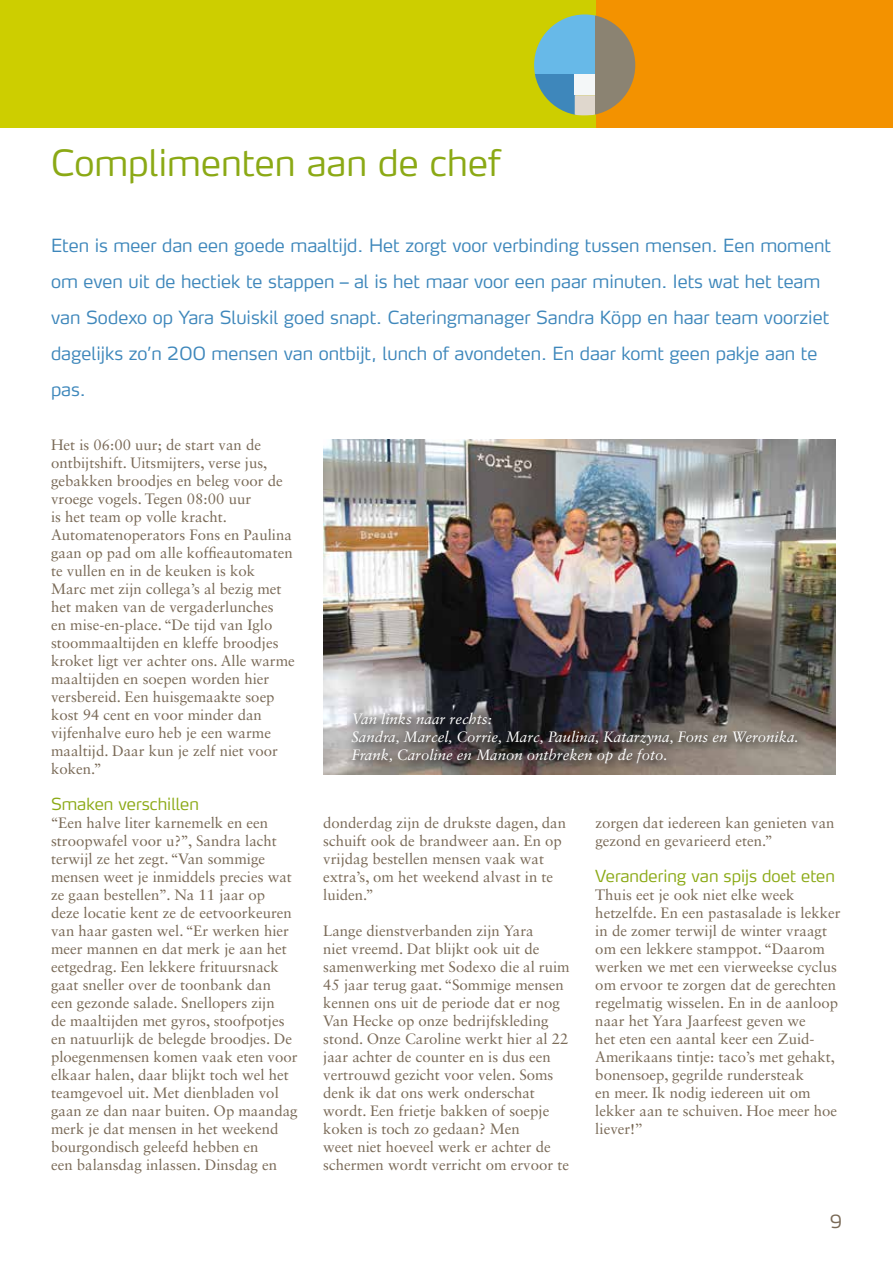
<style>
.page{position:relative;width:893px;height:1263px;background:#fff}
.page>*{position:absolute;margin:0;border:0;box-sizing:border-box;transform-origin:0 0}
.t1{font:300 36px "Max LF";color:#8ba915}
.t2{font:300 18px/36px "Max LF";color:#3e87bb}
.t3{font:300 18px "Max LF";color:#796956}
.t4{font:300 16.5px "Max LF";color:#8ba915}
.t5{font:15px/18px "Sabon LT Std";color:#796956}
.t6{font:italic 15px/18px "Sabon LT Std";color:#fff}
</style>
<div class="page">
<div style="left:538px;top:0;width:355px;height:128px;background:#f39200"></div>
<div style="left:0;top:0;width:595px;height:128px;background:#cdce00"></div>
<svg style="left:534px;top:14px;width:61px;height:61px;background:#77bcc2"></svg>
<svg style="left:535px;top:75px;width:40px;height:40px;fill:#3e87bb"></svg>
<div style="left:575px;top:95px;width:20px;height:21px;background:#dfd7cd"></div>
<div style="left:575px;top:75px;width:20px;height:20px;background:#f4f7f8"></div>
<svg style="left:595px;top:14px;width:40px;height:102px;fill:#8b8372"></svg>
<img style="left:323px;top:439px;width:512px;height:335px">
<svg style="left:346px;top:707px;width:463px;height:67px;background:#67615e"></svg>
<h1 class="t1" style="left:51px;top:140px;width:451px">Complimenten aan de chef</h1>
<p class="t2" style="left:51px;top:227px;width:781px">Eten is meer dan een goede maaltijd. Het zorgt voor verbinding tussen mensen. Een moment om even uit de hectiek te stappen – al is het maar voor een paar minuten. Iets wat het team van Sodexo op Yara Sluiskil goed snapt. Cateringmanager Sandra Köpp en haar team voorziet dagelijks zo’n 200 mensen van ontbijt, lunch of avondeten. En daar komt geen pakje aan te pas.</p>
<p class="t5" style="left:51px;top:436px;width:245px">Het is 06:00 uur; de start van de ontbijtshift. Uitsmijters, verse jus, gebakken broodjes en beleg voor de vroege vogels. Tegen 08:00 uur<br>is het team op volle kracht.<br>Automatenoperators Fons en Paulina gaan op pad om alle koffieautomaten te vullen en in de keuken is kok<br>Marc met zijn collega’s al bezig met het maken van de vergaderlunches<br>en mise-en-place. ‘‘De tijd van Iglo stoommaaltijden en kleffe broodjes kroket ligt ver achter ons. Alle warme maaltijden en soepen worden hier versbereid. Een huisgemaakte soep kost 94 cent en voor minder dan vijfenhalve euro heb je een warme maaltijd. Daar kun je zelf niet voor koken.’’</p>
<p class="t4" style="left:51px;top:794px;width:149px">Smaken verschillen</p>
<p class="t5" style="left:51px;top:814px;width:248px">‘‘Een halve liter karnemelk en een stroopwafel voor u?’’, Sandra lacht terwijl ze het zegt. ‘‘Van sommige mensen weet je inmiddels precies wat ze gaan bestellen’’. Na 11 jaar op<br>deze locatie kent ze de eetvoorkeuren van haar gasten wel. ‘‘Er werken hier meer mannen en dat merk je aan het eetgedrag. Een lekkere frituursnack gaat sneller over de toonbank dan<br>een gezonde salade. Snellopers zijn<br>de maaltijden met gyros, stoofpotjes en natuurlijk de belegde broodjes. De ploegenmensen komen vaak eten voor elkaar halen, daar blijkt toch wel het teamgevoel uit. Met dienbladen vol gaan ze dan naar buiten. Op maandag merk je dat mensen in het weekend bourgondisch geleefd hebben en<br>een balansdag inlassen. Dinsdag en</p>
<p class="t5" style="left:323px;top:814px;width:244px">donderdag zijn de drukste dagen, dan schuift ook de brandweer aan. En op vrijdag bestellen mensen vaak wat extra’s, om het weekend alvast in te luiden.’’</p>
<p class="t6" style="left:351px;top:709px;width:449px">Van links naar rechts:<br>Sandra, Marcel, Corrie, Marc, Paulina, Katarzyna, Fons en Weronika.<br>Frank, Caroline en Manon ontbreken op de foto.</p>
<p class="t5" style="left:595px;top:814px;width:241px">zorgen dat iedereen kan genieten van gezond en gevarieerd eten.’’</p>
<p class="t4" style="left:595px;top:866px;width:241px">Verandering van spijs doet eten</p>
<p class="t5" style="left:595px;top:886px;width:247px">Thuis eet je ook niet elke week hetzelfde. En een pastasalade is lekker in de zomer terwijl de winter vraagt om een lekkere stamppot. ‘‘Daarom werken we met een vierweekse cyclus om ervoor te zorgen dat de gerechten regelmatig wisselen. En in de aanloop naar het Yara Jaarfeest geven we<br>het eten een aantal keer een Zuid-Amerikaans tintje: taco’s met gehakt, bonensoep, gegrilde rundersteak<br>en meer. Ik nodig iedereen uit om lekker aan te schuiven. Hoe meer hoe liever!’’</p>
<p class="t5" style="left:323px;top:922px;width:248px">Lange dienstverbanden zijn Yara<br>niet vreemd. Dat blijkt ook uit de samenwerking met Sodexo die al ruim 45 jaar terug gaat. ‘‘Sommige mensen kennen ons uit de periode dat er nog Van Hecke op onze bedrijfskleding stond. Onze Caroline werkt hier al 22 jaar achter de counter en is dus een vertrouwd gezicht voor velen. Soms denk ik dat ons werk onderschat wordt. Een frietje bakken of soepje koken is toch zo gedaan? Men<br>weet niet hoeveel werk er achter de schermen wordt verricht om ervoor te</p>
<p class="t3" style="left:830px;top:1210px;width:14px">9</p>
</div>
